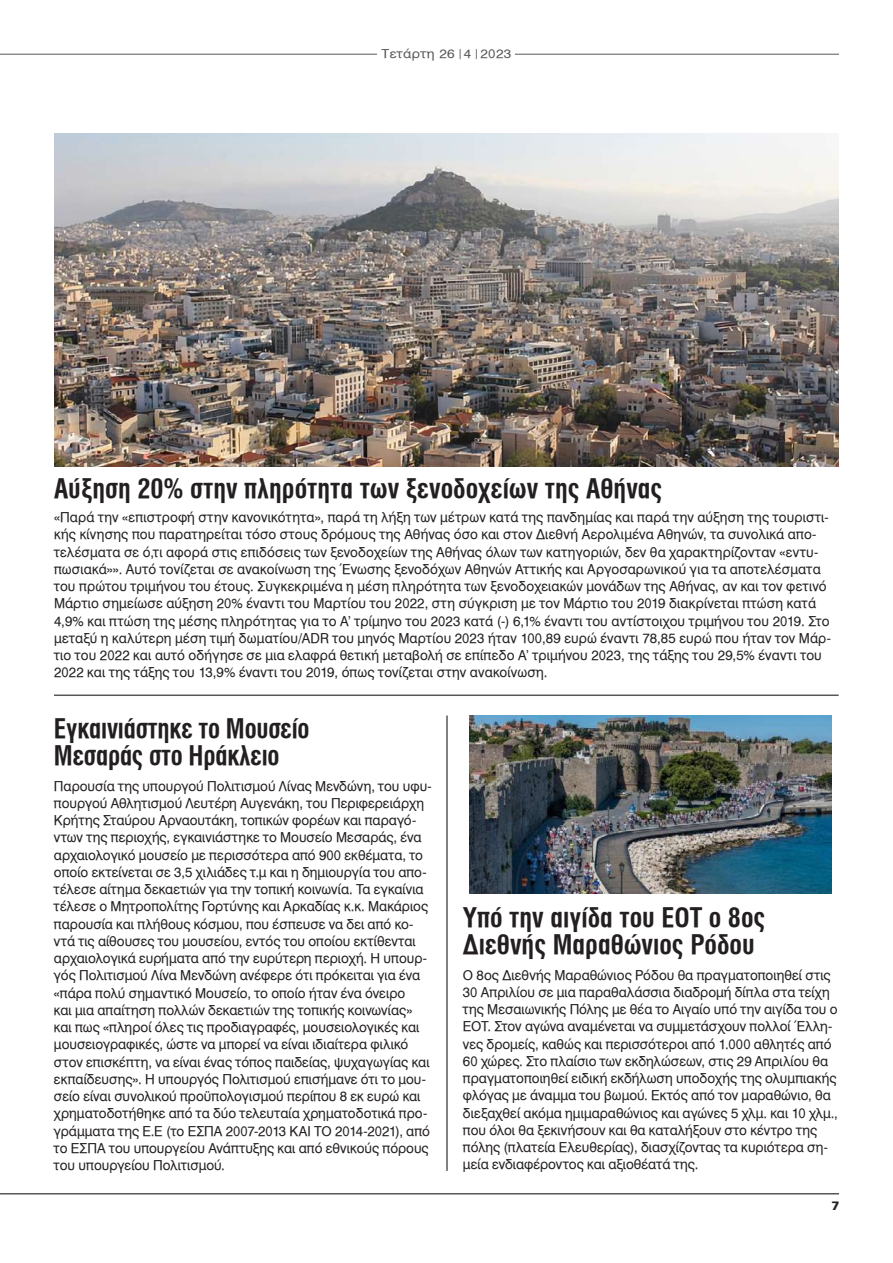
<style>
.page{position:relative;width:893px;height:1263px;background:#fff}
.page>*{position:absolute;margin:0;border:0;box-sizing:border-box;transform-origin:0 0}
.t1{font:27px/27px "UB Helvetica Cond Bold";color:#231f20}
.t2{font:27px/27px "UB Helvetica Cond Bold";color:#231f20;scale:.96 1}
.t3{font:13.5px/17.2px "UB Helvetica";letter-spacing:.005em;color:#231f20}
.t4{font:12.15px "UB Helvetica";letter-spacing:.025em;color:#55585a;scale:1.11 1}
.t5{font:900 12.15px "PF Catalog";color:#231f20;scale:1.11 1}
.s1{font-style:italic}
</style>
<div class="page">
<hr style="left:0;top:54px;width:839px;height:1px;background:#55585a">
<hr style="left:0;top:1193px;width:839px;height:1px;background:#55585a">
<hr style="left:446px;top:715px;width:2px;height:456px;background:#55585a">
<hr style="left:54px;top:694px;width:785px;height:2px;background:#55585a">
<img style="left:54px;top:133px;width:785px;height:333px">
<img style="left:470px;top:715px;width:361px;height:178px">
<div style="left:378px;top:48px;width:137px;height:10px;background:#fff"></div>
<p class="t4" style="left:382px;top:47px;width:119px">Τετάρτη 26 <span class="s1">/</span>4 <span class="s1">/</span>2023</p>
<h1 class="t1" style="left:54px;top:476px;width:610px">Αύξηση 20% στην πληρότητα των ξενοδοχείων της Αθήνας</h1>
<p class="t3" style="left:54px;top:509px;width:778px">«Παρά την «επιστροφή στην κανονικότητα», παρά τη λήξη των μέτρων κατά της πανδημίας και παρά την αύξηση της τουριστι&shy;κής κίνησης που παρατηρείται τόσο στους δρόμους της Αθήνας όσο και στον Διεθνή Αερολιμένα Αθηνών, τα συνολικά απο&shy;τελέσματα σε ό,τι αφορά στις επιδόσεις των ξενοδοχείων της Αθήνας όλων των κατηγοριών, δεν θα χαρακτηρίζονταν «εντυ&shy;πωσιακά»». Αυτό τονίζεται σε ανακοίνωση της Ένωσης ξενοδόχων Αθηνών Αττικής και Αργοσαρωνικού για τα αποτελέσματα του πρώτου τριμήνου του έτους. Συγκεκριμένα η μέση πληρότητα των ξενοδοχειακών μονάδων της Αθήνας, αν και τον φετινό Μάρτιο σημείωσε αύξηση 20% έναντι του Μαρτίου του 2022, στη σύγκριση με τον Μάρτιο του 2019 διακρίνεται πτώση κατά 4,9% και πτώση της μέσης πληρότητας για το Α’ τρίμηνο του 2023 κατά (-) 6,1% έναντι του αντίστοιχου τριμήνου του 2019. Στο μεταξύ η καλύτερη μέση τιμή δωματίου/ADR του μηνός Μαρτίου 2023 ήταν 100,89 ευρώ έναντι 78,85 ευρώ που ήταν τον Μάρ&shy;τιο του 2022 και αυτό οδήγησε σε μια ελαφρά θετική μεταβολή σε επίπεδο Α’ τριμήνου 2023, της τάξης του 29,5% έναντι του 2022 και της τάξης του 13,9% έναντι του 2019, όπως τονίζεται στην ανακοίνωση.</p>
<h1 class="t2" style="left:54px;top:715px;width:268px">Εγκαινιάστηκε το Μουσείο<br>Μεσαράς στο Ηράκλειο</h1>
<p class="t3" style="left:54px;top:777px;width:379px">Παρουσία της υπουργού Πολιτισμού Λίνας Μενδώνη, του υφυ&shy;πουργού Αθλητισμού Λευτέρη Αυγενάκη, του Περιφερειάρχη Κρήτης Σταύρου Αρναουτάκη, τοπικών φορέων και παραγό&shy;ντων της περιοχής, εγκαινιάστηκε το Μουσείο Μεσαράς, ένα αρχαιολογικό μουσείο με περισσότερα από 900 εκθέματα, το οποίο εκτείνεται σε 3,5 χιλιάδες τ.μ και η δημιουργία του απο&shy;τέλεσε αίτημα δεκαετιών για την τοπική κοινωνία. Τα εγκαίνια τέλεσε ο Μητροπολίτης Γορτύνης και Αρκαδίας κ.κ. Μακάριος παρουσία και πλήθους κόσμου, που έσπευσε να δει από κο&shy;ντά τις αίθουσες του μουσείου, εντός του οποίου εκτίθενται αρχαιολογικά ευρήματα από την ευρύτερη περιοχή. Η υπουρ&shy;γός Πολιτισμού Λίνα Μενδώνη ανέφερε ότι πρόκειται για ένα «πάρα πολύ σημαντικό Μουσείο, το οποίο ήταν ένα όνειρο<br>και μια απαίτηση πολλών δεκαετιών της τοπικής κοινωνίας» και πως «πληροί όλες τις προδιαγραφές, μουσειολογικές και μουσειογραφικές, ώστε να μπορεί να είναι ιδιαίτερα φιλικό στον επισκέπτη, να είναι ένας τόπος παιδείας, ψυχαγωγίας και εκπαίδευσης». Η υπουργός Πολιτισμού επισήμανε ότι το μου&shy;σείο είναι συνολικού προϋπολογισμού περίπου 8 εκ ευρώ και χρηματοδοτήθηκε από τα δύο τελευταία χρηματοδοτικά προ&shy;γράμματα της Ε.Ε (το ΕΣΠΑ 2007-2013 ΚΑΙ ΤΟ 2014-2021), από το ΕΣΠΑ του υπουργείου Ανάπτυξης και από εθνικούς πόρους του υπουργείου Πολιτισμού.</p>
<h1 class="t1" style="left:463px;top:904px;width:304px">Υπό την αιγίδα του ΕΟΤ ο 8ος<br>Διεθνής Μαραθώνιος Ρόδου</h1>
<p class="t3" style="left:463px;top:966px;width:376px">Ο 8ος Διεθνής Μαραθώνιος Ρόδου θα πραγματοποιηθεί στις 30 Απριλίου σε μια παραθαλάσσια διαδρομή δίπλα στα τείχη της Μεσαιωνικής Πόλης με θέα το Αιγαίο υπό την αιγίδα του ο ΕΟΤ. Στον αγώνα αναμένεται να συμμετάσχουν πολλοί Έλλη&shy;νες δρομείς, καθώς και περισσότεροι από 1.000 αθλητές από 60 χώρες. Στο πλαίσιο των εκδηλώσεων, στις 29 Απριλίου θα πραγματοποιηθεί ειδική εκδήλωση υποδοχής της ολυμπιακής φλόγας με άναμμα του βωμού. Εκτός από τον μαραθώνιο, θα διεξαχθεί ακόμα ημιμαραθώνιος και αγώνες 5 χλμ. και 10 χλμ., που όλοι θα ξεκινήσουν και θα καταλήξουν στο κέντρο της πόλης (πλατεία Ελευθερίας), διασχίζοντας τα κυριότερα ση&shy;μεία ενδιαφέροντος και αξιοθέατά της.</p>
<p class="t5" style="left:831px;top:1198px;width:9px">7</p>
</div>
